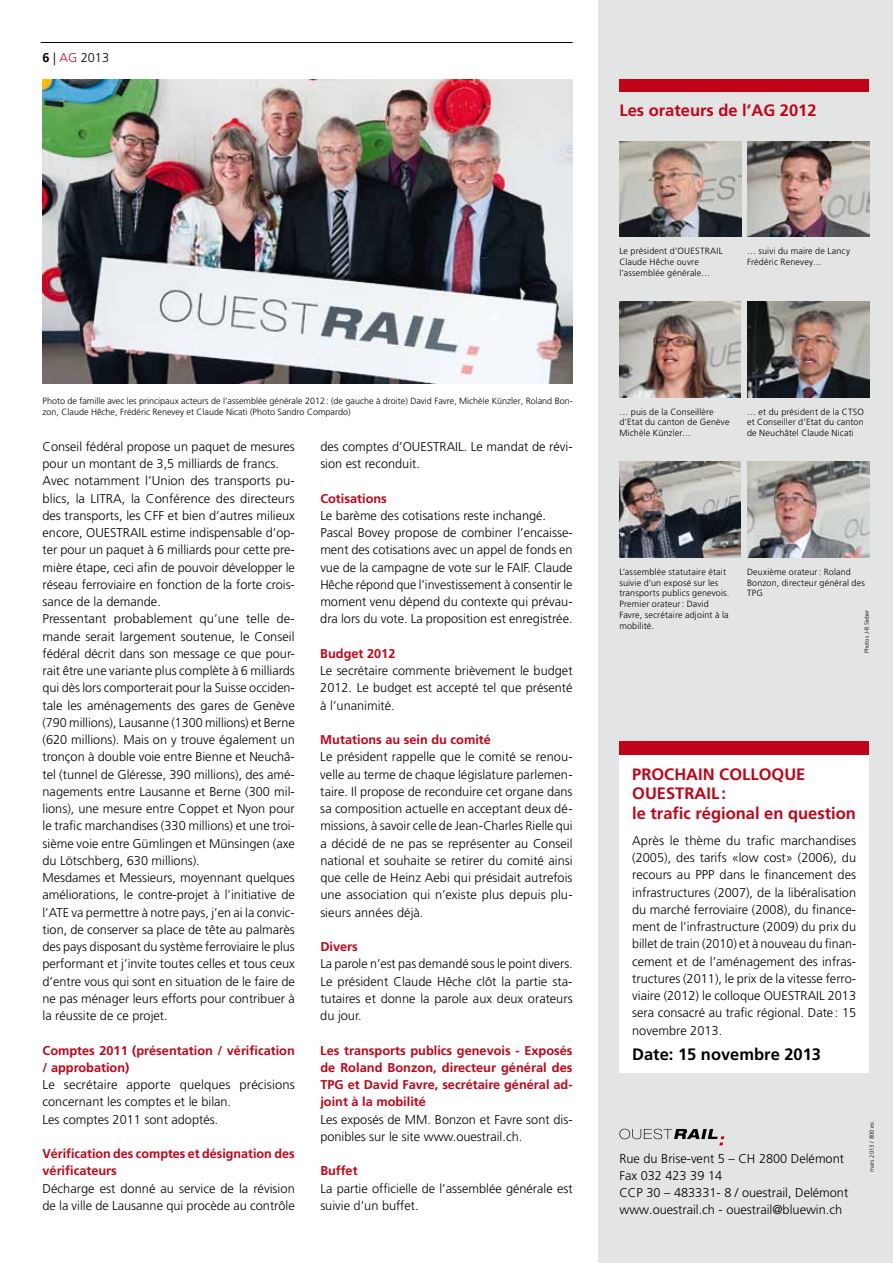
<style>
.page{position:relative;width:893px;height:1263px;background:#fff}
.page>*{position:absolute;margin:0;border:0;box-sizing:border-box;transform-origin:0 0}
.t1{font:700 16.5px/19.8px "Frutiger";color:#c00418}
.t2{font:700 16.5px "Frutiger";color:#000}
.t3{font:300 12.75px/17.2px "Frutiger";color:#000}
.t4{font:700 12.75px/17.2px "Frutiger";color:#c00418}
.t5{font:300 9px/10.8px "Frutiger";letter-spacing:.015em;color:#000}
.t6{font:300 6px "Frutiger";color:#000}
.s1{font-weight:700}
.s2{color:#cd071e}
</style>
<div class="page">
<div style="left:598px;top:0;width:295px;height:1263px;background:#e3e4e4"></div>
<hr style="left:41px;top:42px;width:532px;height:1px;background:#000">
<div style="left:619px;top:754px;width:250px;height:319px;background:#fff"></div>
<div style="left:619px;top:741px;width:250px;height:13px;background:#c00418"></div>
<div style="left:619px;top:79px;width:250px;height:12px;background:#c00418"></div>
<svg style="left:619px;top:1129px;width:105px;height:16px"></svg>
<img style="left:619px;top:462px;width:121px;height:95px">
<img style="left:747px;top:462px;width:122px;height:95px">
<img style="left:619px;top:141px;width:123px;height:96px">
<img style="left:747px;top:141px;width:122px;height:96px">
<img style="left:619px;top:302px;width:121px;height:95px">
<img style="left:747px;top:301px;width:122px;height:96px">
<img style="left:43px;top:80px;width:530px;height:303px">
<p class="t3" style="left:43px;top:49px;width:68px"><span class="s1">6</span> | <span class="s2">AG</span> 2013</p>
<p class="t1" style="left:619px;top:100px;width:199px">Les orateurs de l’AG 2012</p>
<p class="t5" style="left:619px;top:246px;width:105px">Le président d’OUESTRAIL<br>Claude Hêche ouvre l’assemblée générale…</p>
<p class="t5" style="left:747px;top:246px;width:104px">… suivi du maire de Lancy<br>Frédéric Renevey…</p>
<p class="t5" style="left:43px;top:395px;width:532px">Photo de famille avec les principaux acteurs de l’assemblée générale 2012: (de gauche à droite) David Favre, Michèle Künzler, Roland Bon&shy;zon, Claude Hêche, Frédéric Renevey et Claude Nicati (Photo Sandro Compardo)</p>
<p class="t3" style="left:43px;top:438px;width:254px">Conseil fédéral propose un paquet de mesures pour un montant de 3,5 milliards de francs.<br>Avec notamment l’Union des transports pu&shy;blics, la LITRA, la Conférence des directeurs des transports, les CFF et bien d’autres milieux encore, OUESTRAIL estime indispensable d’op&shy;ter pour un paquet à 6 milliards pour cette pre&shy;mière étape, ceci afin de pouvoir développer le réseau ferroviaire en fonction de la forte crois&shy;sance de la demande.<br>Pressentant probablement qu’une telle de&shy;mande serait largement soutenue, le Conseil fédéral décrit dans son message ce que pour&shy;rait être une variante plus complète à 6 milliards qui dès lors comporterait pour la Suisse occiden&shy;tale les aménagements des gares de Genève (790 millions), Lausanne (1300 millions) et Berne (620 millions). Mais on y trouve également un tronçon à double voie entre Bienne et Neuchâ&shy;tel (tunnel de Gléresse, 390 millions), des amé&shy;nagements entre Lausanne et Berne (300 mil&shy;lions), une mesure entre Coppet et Nyon pour le trafic marchandises (330 millions) et une troi&shy;sième voie entre Gümlingen et Münsingen (axe du Lötschberg, 630 millions).<br>Mesdames et Messieurs, moyennant quelques améliorations, le contre-projet à l’initiative de l’ATE va permettre à notre pays, j’en ai la convic&shy;tion, de conserver sa place de tête au palmarès des pays disposant du système ferroviaire le plus performant et j’invite toutes celles et tous ceux d’entre vous qui sont en situation de le faire de ne pas ménager leurs efforts pour contribuer à la réussite de ce projet.</p>
<p class="t4" style="left:43px;top:1042px;width:254px">Comptes 2011 (présentation / vérification / approbation)</p>
<p class="t3" style="left:43px;top:1076px;width:254px">Le secrétaire apporte quelques précisions concernant les comptes et le bilan.<br>Les comptes 2011 sont adoptés.</p>
<p class="t4" style="left:43px;top:1145px;width:254px">Vérification des comptes et désignation des vérificateurs</p>
<p class="t3" style="left:43px;top:1180px;width:254px">Décharge est donné au service de la révision de la ville de Lausanne qui procède au contrôle</p>
<p class="t3" style="left:320px;top:438px;width:254px">des comptes d’OUESTRAIL. Le mandat de révi&shy;sion est reconduit.</p>
<p class="t4" style="left:320px;top:490px;width:68px">Cotisations</p>
<p class="t3" style="left:320px;top:507px;width:254px">Le barème des cotisations reste inchangé.<br>Pascal Bovey propose de combiner l’encaisse&shy;ment des cotisations avec un appel de fonds en vue de la campagne de vote sur le FAIF. Claude Hêche répond que l’investissement à consentir le moment venu dépend du contexte qui prévau&shy;dra lors du vote. La proposition est enregistrée.</p>
<p class="t4" style="left:320px;top:645px;width:77px">Budget 2012</p>
<p class="t3" style="left:320px;top:662px;width:254px;text-align:justify">Le secrétaire commente brièvement le budget 2012. Le budget est accepté tel que présenté à l’unanimité.</p>
<p class="t4" style="left:320px;top:731px;width:172px">Mutations au sein du comité</p>
<p class="t3" style="left:320px;top:748px;width:254px;text-align:justify">Le président rappelle que le comité se renou&shy;velle au terme de chaque législature parlemen&shy;taire. Il propose de reconduire cet organe dans sa composition actuelle en acceptant deux dé&shy;missions, à savoir celle de Jean-Charles Rielle qui a décidé de ne pas se représenter au Conseil national et souhaite se retirer du comité ainsi que celle de Heinz Aebi qui présidait autrefois une association qui n’existe plus depuis plu&shy;sieurs années déjà.</p>
<p class="t4" style="left:320px;top:938px;width:39px">Divers</p>
<p class="t3" style="left:320px;top:955px;width:254px;text-align:justify">La parole n’est pas demandé sous le point divers.<br>Le président Claude Hêche clôt la partie sta&shy;tutaires et donne la parole aux deux orateurs du jour.</p>
<p class="t4" style="left:320px;top:1042px;width:254px;text-align:justify">Les transports publics genevois - Exposés de Roland Bonzon, directeur général des TPG et David Favre, secrétaire général ad&shy;joint à la mobilité</p>
<p class="t3" style="left:320px;top:1111px;width:254px">Les exposés de MM. Bonzon et Favre sont dis&shy;ponibles sur le site www.ouestrail.ch.</p>
<p class="t4" style="left:320px;top:1162px;width:39px">Buffet</p>
<p class="t3" style="left:320px;top:1180px;width:254px">La partie officielle de l’assemblée générale est suivie d’un buffet.</p>
<p class="t5" style="left:619px;top:406px;width:112px">… puis de la Conseillère d’Etat du canton de Genève<br>Michèle Künzler…</p>
<p class="t5" style="left:747px;top:406px;width:118px;text-align:justify">… et du président de la CTSO et Conseiller d’Etat du canton de Neuchâtel Claude Nicati</p>
<p class="t5" style="left:619px;top:566px;width:112px">L’assemblée statutaire était suivie d’un exposé sur les transports publics genevois.<br>Premier orateur: David<br>Favre, secrétaire adjoint à la mobilité.</p>
<p class="t5" style="left:747px;top:566px;width:119px">Deuxième orateur: Roland<br>Bonzon, directeur général des<br>TPG</p>
<p class="t6" style="left:863px;top:653px;width:45px;rotate:-90deg">Photos J-B Sieber</p>
<p class="t1" style="left:632px;top:764px;width:225px;text-indent:87px">colloque<br>OUESTRAIL :<br>le trafic régional en question</p>
<p class="t3" style="left:632px;top:832px;width:225px;text-align:justify">Après le thème du trafic marchandises (2005), des tarifs «low cost» (2006), du recours au PPP dans le financement des infrastructures (2007), de la libéralisation du marché ferroviaire (2008), du finance&shy;ment de l’infrastructure (2009) du prix du billet de train (2010) et à nouveau du finan&shy;cement et de l’aménagement des infras&shy;tructures (2011), le prix de la vitesse ferro&shy;viaire (2012) le colloque OUESTRAIL 2013 sera consacré au trafic régional. Date: 15 novembre 2013.</p>
<p class="t2" style="left:632px;top:1045px;width:190px">Date: 15 novembre 2013</p>
<p class="t1" style="left:632px;top:764px;width:43px">Prochain</p>
<p class="t3" style="left:619px;top:1150px;width:230px">Rue du Brise-vent 5 – CH 2800 Delémont Fax 032 423 39 14<br>CCP 30 – 483331- 8 / ouestrail, Delémont www.ouestrail.ch - ouestrail@bluewin.ch</p>
<p class="t6" style="left:868px;top:1171px;width:53px;rotate:-90deg">mars 2013 / 800 ex.</p>
</div>
